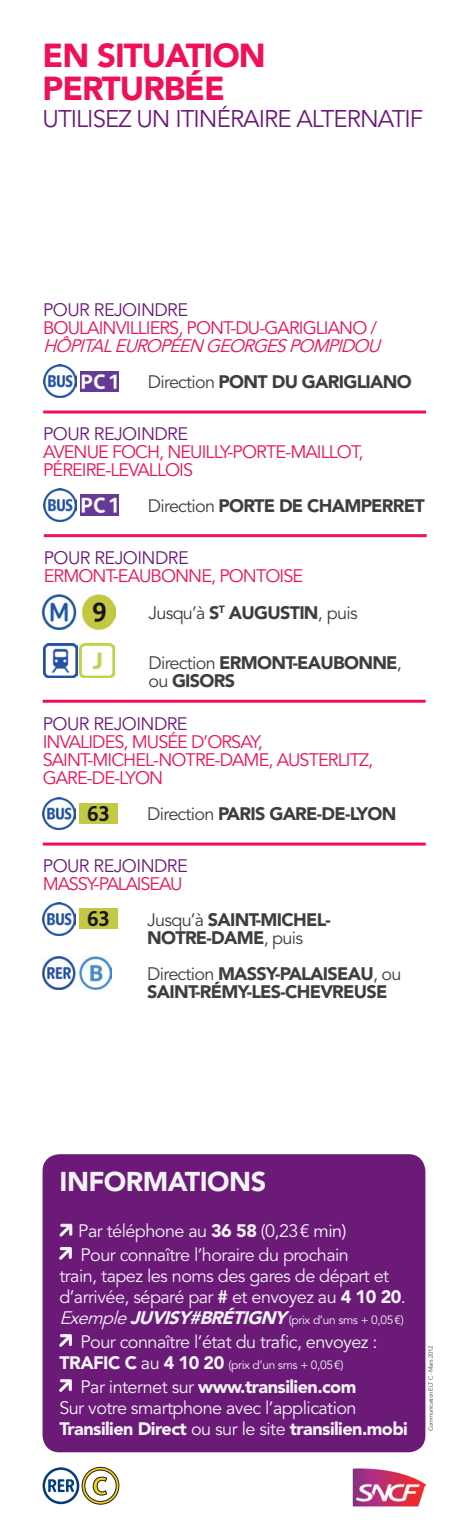
<style>
.page{position:relative;width:468px;height:1531px;background:#fff}
.page>*{position:absolute;margin:0;border:0;box-sizing:border-box;transform-origin:0 0}
.t1{font:900 33px/33px "Avenir LT Std";letter-spacing:-.03em;color:#ee1059}
.t2{font:900 27px "Avenir LT Std";color:#f2f3f4}
.t3{font:24px "Avenir LT Std";letter-spacing:-.04em;color:#6b1a78}
.t4{font:18px/21px "Avenir LT Std";letter-spacing:-.03em;color:#f2f3f4}
.t5{font:18px/18px "Avenir LT Std";letter-spacing:-.05em;color:#ee1059}
.t6{font:900 18px/18px "Avenir LT Std";letter-spacing:-.04em;color:#3e3e3f}
.t7{font:18px "Avenir LT Std";letter-spacing:-.03em;color:#6b1a78}
.t8{font:italic 18px/36px "Avenir LT Std";color:#ee1059}
.t9{font:18px "Avenir LT Std";color:#3e3e3f}
.t10{font:12px "Avenir LT Std";color:#f2f3f4}
.t11{font:6px "Avenir LT Std";color:#3e3e3f}
.s1{font-style:normal;color:#3e3e3f}
.s2{font-weight:900;font-style:normal;color:#3e3e3f}
.s3{font-weight:400}
.s4{color:#3e3e3f}
.s5{font-weight:900;color:#3e3e3f}
.s6{font-weight:900}
.s7{color:#fff}
.s8{font-style:italic}
.s9{font-weight:900;font-style:italic}
.s10{font-weight:900;font-style:italic;font-size:18px}
.s11{font-weight:900;font-size:18px}
.s12{font-size:18px}
</style>
<div class="page">
<div style="left:43px;top:1154px;width:382px;height:298px;background:#6b1a78;border-radius:17px"></div>
<svg style="left:60px;top:1224px;width:12px;height:12px"></svg>
<svg style="left:59px;top:1247px;width:13px;height:13px"></svg>
<svg style="left:59px;top:1334px;width:13px;height:13px"></svg>
<svg style="left:59px;top:1379px;width:13px;height:13px"></svg>
<hr style="left:43px;top:410px;width:383px;height:3px;background:#ee1059">
<hr style="left:44px;top:534px;width:382px;height:3px;background:#ee1059">
<hr style="left:43px;top:700px;width:382px;height:3px;background:#ee1059">
<hr style="left:43px;top:842px;width:383px;height:3px;background:#ee1059">
<img style="left:43px;top:365px;width:33px;height:33px">
<img style="left:80px;top:644px;width:34px;height:34px">
<img style="left:44px;top:644px;width:34px;height:34px">
<img style="left:80px;top:371px;width:38px;height:20px">
<img style="left:43px;top:488px;width:33px;height:33px">
<img style="left:80px;top:495px;width:38px;height:20px">
<img style="left:43px;top:595px;width:73px;height:34px">
<img style="left:43px;top:797px;width:32px;height:33px">
<img style="left:80px;top:803px;width:38px;height:20px">
<img style="left:43px;top:902px;width:32px;height:33px">
<img style="left:80px;top:909px;width:38px;height:20px">
<img style="left:43px;top:956px;width:69px;height:33px">
<svg style="left:43px;top:1467px;width:76px;height:37px"></svg>
<img style="left:352px;top:1468px;width:73px;height:39px">
<h1 class="t1" style="left:43px;top:39px;width:225px">EN SITUATION<br>PERTURBÉE</h1>
<h3 class="t3" style="left:43px;top:105px;width:382px">Utilisez un itinéraire alternatif</h3>
<p class="t7" style="left:43px;top:300px;width:146px">pour rejoindre</p>
<p class="t5" style="left:43px;top:320px;width:335px">Boulainvilliers, pont-du-garig liano /</p>
<p class="t8" style="left:148px;top:329px;width:265px;text-indent:-105px">HÔPITALEUROPÉEN G EORG ESPOMPIDOU<br><span class="s1">Direction</span> <span class="s2">PONT DU GARIGLIANO</span></p>
<p class="t7" style="left:43px;top:423px;width:146px">pour rejoindre</p>
<p class="t5" style="left:43px;top:443px;width:12px">AVENU</p>
<p class="t5" style="left:98px;top:443px;width:27px">e FOC</p>
<p class="t5" style="left:43px;top:443px;width:322px;text-indent:104px">H, neuilly-porte-maillot, péreire-levallois</p>
<p class="t6" style="left:148px;top:496px;width:278px"><span class="s3">Direction</span> PORTE DE CHAMPERRET</p>
<p class="t7" style="left:44px;top:548px;width:146px">pour rejoindre</p>
<p class="t5" style="left:148px;top:558px;width:156px;line-height:36.3px;text-indent:-105px">ermont-eaubonne, pontoise <span class="s4">jusqu’à</span> <span class="s5">S</span><sup>T</sup> <span class="s5">AUGUSTIN</span></p>
<p class="t9" style="left:318px;top:602px;width:41px">, puis</p>
<p class="t9" style="left:148px;top:652px;width:85px">Direction <span class="s6">ERMONT</span></p>
<p class="t6" style="left:293px;top:654px;width:18px">-EAUBONNE</p>
<p class="t9" style="left:397px;top:652px;width:7px">,</p>
<p class="t6" style="left:148px;top:672px;width:48px"><span class="s3">ou</span> GISORS</p>
<p class="t7" style="left:43px;top:713px;width:146px">pour rejoindre</p>
<p class="t5" style="left:43px;top:733px;width:332px">invalides, musée d’orsay,<br>saint-mich el-notre-dame, austerlitz, gare-de-lyon</p>
<p class="t6" style="left:147px;top:805px;width:251px"><span class="s3">Direction</span> PARIS GARE-DE-LYON</p>
<p class="t7" style="left:43px;top:855px;width:146px">pour rejoindre</p>
<p class="t5" style="left:43px;top:875px;width:141px">massy-palaiseau</p>
<p class="t6" style="left:147px;top:910px;width:185px"><span class="s3">Jusqu’à</span> SAINT-MICHEL-<br>NOTRE-DAME<span class="s3">, puis</span></p>
<p class="t6" style="left:147px;top:964px;width:256px"><span class="s3">Direction</span> MASSY-PALAISEAU<span class="s3">, ou<br></span>SAINT-RÉMY-LES-CHEVREUSE</p>
<h2 class="t2" style="left:60px;top:1165px;width:64px">IN FORMATIONS</h2>
<p class="t4" style="left:78px;top:1219px;width:272px;line-height:24px">Par téléphone au <span class="s6">36 58</span> (0,23€ <span class="s7">min)<br></span>Pour connaître l’horaire du prochain</p>
<p class="t4" style="left:59px;top:1265px;width:348px">train, tapez les noms des gares de départ et d’arrivée, séparé par <span class="s6">#</span> et envoyez au <span class="s6">4 10 20</span>.<br><span class="s8">EXEMPLE</span><span class="s9">JUVIS</span></p>
<p class="t10" style="left:178px;top:1312px;width:227px"><span class="s10">Y#BRéTIGNY</span>(prix d’un sms + 0,05€)</p>
<p class="t4" style="left:80px;top:1331px;width:298px">Pour connaître l’état du trafic, envoyez :</p>
<p class="t10" style="left:59px;top:1357px;width:285px"><span class="s11">TRAFIC C</span> <span class="s12">au</span> <span class="s11">4 10 20</span> (prix d’un sms + 0,05€)</p>
<p class="t4" style="left:59px;top:1376px;width:350px;text-indent:21px">Par internet sur <span class="s6">WWW.TRANSILIEN.COM<br></span>Sur votre smartphone avec l’application<br><span class="s6">TRANSILIEN DIRECT</span> ou sur le site <span class="s6">TRANSILIEN.MOBI</span></p>
<p class="t11" style="left:427px;top:1431px;width:87px;rotate:-90deg">Communication ELT C - Mars 2012</p>
</div>
